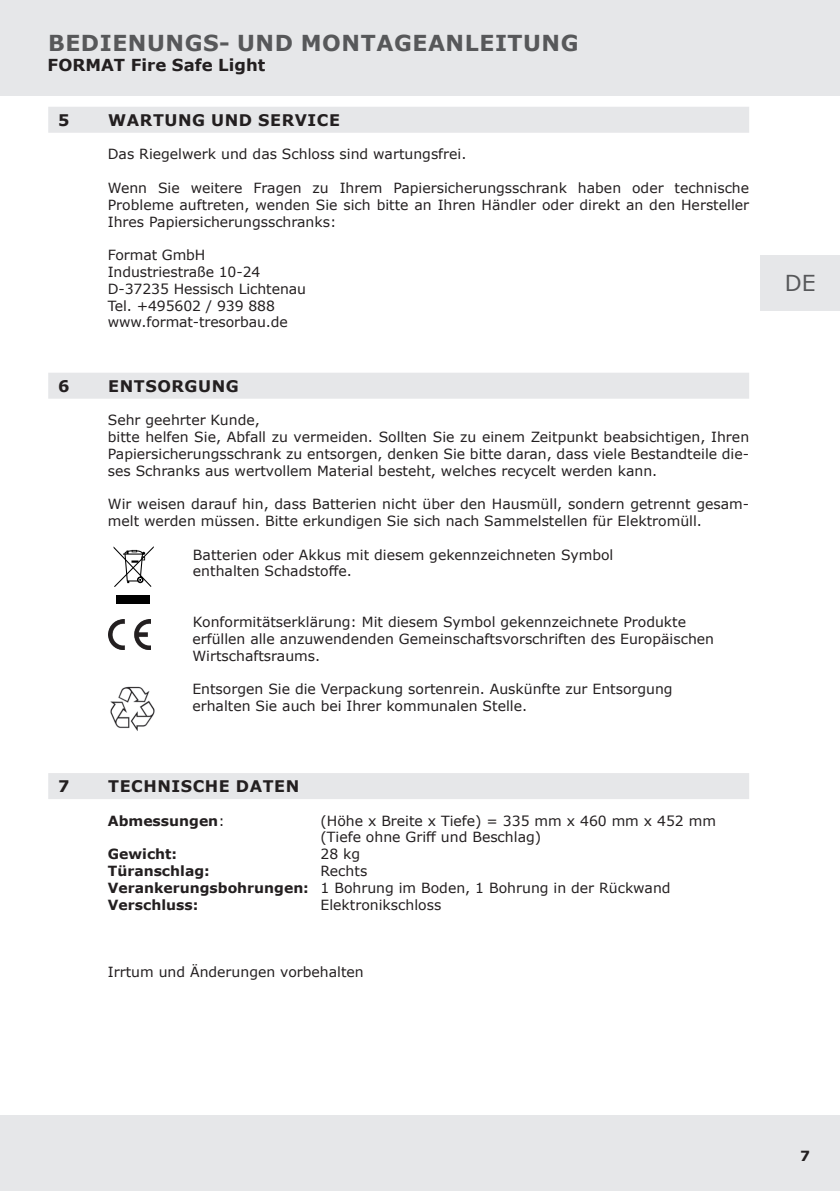
<style>
.page{position:relative;width:840px;height:1191px;background:#fff}
.page>*{position:absolute;margin:0;border:0;box-sizing:border-box;transform-origin:0 0}
.Kopfzeile_Headline{font:700 22px "Verdana";letter-spacing:.025em;color:#57585a}
.t1{font:22px "Verdana";color:#57585a}
.Subheadline_Titel{font:700 16.4px "Verdana";color:#231f20}
.Kapitel_mit_Unterlegung_10__black{font:700 16px "Verdana";letter-spacing:.035em;color:#231f20}
.Fließtext{font:14px/16.8px "Verdana";color:#231f20}
.Fließtext-2{font:700 14px "Verdana";color:#231f20}
.s1{font-weight:400}
.s2{font-weight:700}
</style>
<div class="page">
<div style="left:0;top:1115px;width:839px;height:76px;background:#e6e7e9"></div>
<div style="left:760px;top:255px;width:79px;height:55px;background:#e6e7e9"></div>
<div style="left:0;top:0;width:839px;height:96px;background:#e6e7e9"></div>
<div style="left:48px;top:107px;width:700px;height:26px;background:#e6e7e9"></div>
<div style="left:48px;top:373px;width:700px;height:26px;background:#e6e7e9"></div>
<div style="left:48px;top:773px;width:700px;height:26px;background:#e6e7e9"></div>
<div style="left:117px;top:595px;width:33px;height:8px;background:#000"></div>
<svg style="left:113px;top:546px;width:41px;height:41px"></svg>
<img style="left:108px;top:619px;width:42px;height:30px">
<img style="left:110px;top:686px;width:45px;height:45px">
<p class="Kopfzeile_Headline" style="left:48px;top:27px;width:532px">BEDIENUNGS- UND MONTAGEANLEITUNG</p>
<p class="Subheadline_Titel" style="left:48px;top:53px;width:219px">FORMAT Fire Safe Light</p>
<p class="Kapitel_mit_Unterlegung_10__black" style="left:58px;top:108px;width:13px">5</p>
<p class="Kapitel_mit_Unterlegung_10__black" style="left:108px;top:108px;width:233px">WARTUNG UND SERVICE</p>
<p class="Fließtext" style="left:108px;top:146px;width:360px">Das Riegelwerk und das Schloss sind wartungsfrei.</p>
<p class="Fließtext" style="left:108px;top:179px;width:642px;text-align:justify">Wenn Sie weitere Fragen zu Ihrem Papiersicherungsschrank haben oder technische Probleme auftreten, wenden Sie sich bitte an Ihren Händler oder direkt an den Hersteller Ihres Papiersicherungsschranks:</p>
<p class="Fließtext" style="left:108px;top:246px;width:99px">Format GmbH</p>
<p class="Fließtext" style="left:108px;top:263px;width:154px">Industriestraße 10-24</p>
<p class="Fließtext" style="left:108px;top:280px;width:199px">D-37235 Hessisch Lichtenau</p>
<p class="Fließtext" style="left:108px;top:297px;width:168px">Tel. +495602 / 939 888</p>
<p class="Fließtext" style="left:108px;top:314px;width:181px">www.format-tresorbau.de</p>
<p class="Kapitel_mit_Unterlegung_10__black" style="left:58px;top:374px;width:13px">6</p>
<p class="Kapitel_mit_Unterlegung_10__black" style="left:108px;top:374px;width:132px">ENTSORGUNG</p>
<p class="Fließtext" style="left:108px;top:411px;width:153px">Sehr geehrter Kunde,</p>
<p class="Fließtext" style="left:108px;top:428px;width:642px;text-align:justify">bitte helfen Sie, Abfall zu vermeiden. Sollten Sie zu einem Zeitpunkt beabsichtigen, Ihren Papiersicherungsschrank zu entsorgen, denken Sie bitte daran, dass viele Bestandteile die&shy;ses Schranks aus wertvollem Material besteht, welches recycelt werden kann.</p>
<p class="Fließtext" style="left:108px;top:495px;width:642px">Wir weisen darauf hin, dass Batterien nicht über den Hausmüll, sondern getrennt gesam&shy;melt werden müssen. Bitte erkundigen Sie sich nach Sammelstellen für Elektromüll.</p>
<p class="Fließtext" style="left:193px;top:546px;width:422px">Batterien oder Akkus mit diesem gekennzeichneten Symbol enthalten Schadstoffe.</p>
<p class="Fließtext" style="left:193px;top:613px;width:494px">Konformitätserklärung: Mit diesem Symbol gekennzeichnete Produkte</p>
<p class="Fließtext" style="left:192px;top:630px;width:523px">erfüllen alle anzuwendenden Gemeinschaftsvorschriften des Europäischen</p>
<p class="Fließtext" style="left:192px;top:647px;width:129px">Wirtschaftsraums.</p>
<p class="Fließtext" style="left:192px;top:680px;width:481px">Entsorgen Sie die Verpackung sortenrein. Auskünfte zur Entsorgung</p>
<p class="Fließtext" style="left:192px;top:697px;width:336px">erhalten Sie auch bei Ihrer kommunalen Stelle.</p>
<p class="Kapitel_mit_Unterlegung_10__black" style="left:58px;top:775px;width:13px">7</p>
<p class="Kapitel_mit_Unterlegung_10__black" style="left:108px;top:775px;width:192px">TECHNISCHE DATEN</p>
<p class="Fließtext-2" style="left:108px;top:810px;width:118px">Abmessungen<span class="s1">:</span></p>
<p class="Fließtext" style="left:320px;top:812px;width:397px">(Höhe x Breite x Tiefe) = 335 mm x 460 mm x 452 mm (Tiefe ohne Griff und Beschlag)</p>
<p class="Fließtext-2" style="left:108px;top:844px;width:71px">Gewicht:</p>
<p class="Fließtext" style="left:320px;top:845px;width:41px">28 kg</p>
<p class="Fließtext-2" style="left:108px;top:861px;width:103px">Türanschlag:</p>
<p class="Fließtext" style="left:320px;top:862px;width:48px">Rechts</p>
<p class="Fließtext" style="left:108px;top:879px;width:564px"><span class="s2">Verankerungsbohrungen:</span> 1 Bohrung im Boden, 1 Bohrung in der Rückwand</p>
<p class="Fließtext-2" style="left:108px;top:894px;width:92px">Verschluss:</p>
<p class="Fließtext" style="left:320px;top:896px;width:122px">Elektronikschloss</p>
<p class="Fließtext" style="left:108px;top:963px;width:257px">Irrtum und Änderungen vorbehalten</p>
<p class="t1" style="left:784px;top:268px;width:32px">DE</p>
<p class="Fließtext-2" style="left:799px;top:1145px;width:11px">7</p>
</div>
